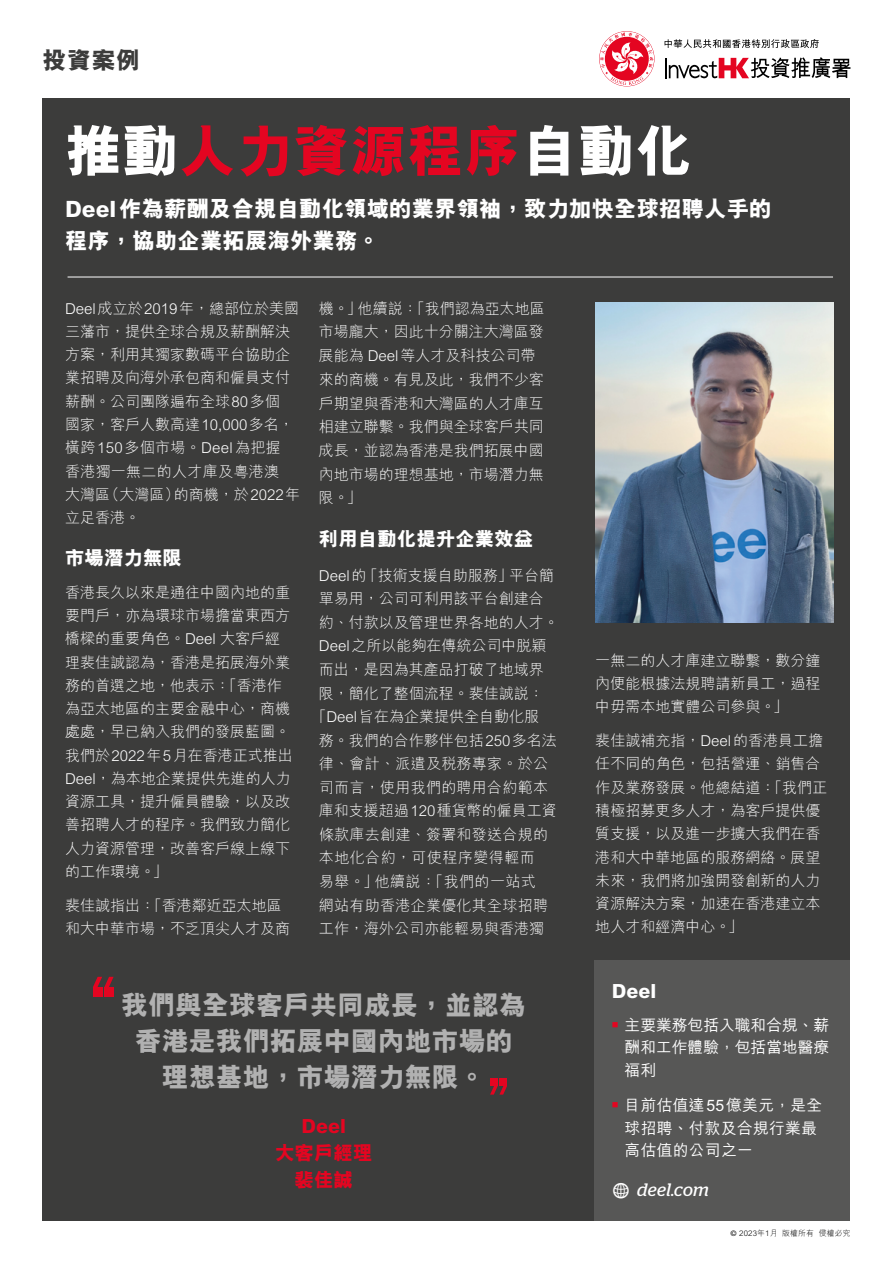
<style>
.page{position:relative;width:893px;height:1263px;background:#fff}
.page>*{position:absolute;margin:0;border:0;box-sizing:border-box;transform-origin:0 0}
.Headline-tc{font:800 57px "M Hei HK";color:#e40521}
.Quote-tc{font:800 27px/36px "M Hei HK";color:#b1b1b1;text-align:center}
.t1{font:800 24px "M Hei HK";color:#3c3c3b}
.Intro-tc{font:800 22.5px/31.5px "M Hei HK";color:#fff}
.Sub-head-tc{font:800 19.5px "M Hei HK";color:#fff}
.Quote_name-tc{font:800 19.5px "M Hei HK";color:#e40521}
.Fast_Facts-Company-t{font:800 19.5px "M Hei HK";color:#fff}
.Fast_Facts-URL{font:italic 18px "Stag";letter-spacing:.025em;color:#fff}
.Fast_Facts-Contents{font:500 15.75px/22.5px "M Hei HK";letter-spacing:.02em;color:#fff;text-align:justify}
.Body_10_15-Chi{font:300 15px/23.2px "M Hei HK";color:#fff}
.Body_10_15-Chi-2{font:300 15px "M Hei HK";letter-spacing:.02em;color:#fff}
.Body_10_15-Chi-3{font:300 15px "M Hei HK";letter-spacing:.03em;color:#fff}
.t2{font:300 7.8px "M Hei HK";letter-spacing:.02em;color:#000}
.s1{color:#fff}
.s2{font-family:"Modern Pictograms";font-style:normal;font-size:24px}
.s3{font-family:"Frutiger LT Std"}
</style>
<div class="page">
<svg style="left:665px;top:39px;width:154px;height:9px"></svg>
<svg style="left:600px;top:32px;width:53px;height:53px"></svg>
<hr style="left:665px;top:58px;width:2px;height:20px;background:#000">
<svg style="left:669px;top:57px;width:181px;height:21px"></svg>
<div style="left:43px;top:98px;width:807px;height:1122px;background:#3c3c3b"></div>
<div style="left:595px;top:960px;width:255px;height:260px;background:#575756"></div>
<div style="left:499px;top:1078px;width:8px;height:8px;background:#e40521"></div>
<div style="left:490px;top:1078px;width:8px;height:8px;background:#e40521"></div>
<svg style="left:490px;top:1086px;width:17px;height:8px"></svg>
<div style="left:93px;top:987px;width:9px;height:10px;background:#e40521"></div>
<div style="left:104px;top:987px;width:10px;height:10px;background:#e40521"></div>
<svg style="left:93px;top:977px;width:21px;height:10px"></svg>
<img style="left:595px;top:303px;width:238px;height:320px">
<hr style="left:68px;top:277px;width:765px;height:1px;background:#fff">
<h3 class="t1" style="left:43px;top:44px;width:99px">投資案例</h3>
<p class="Headline-tc" style="left:65px;top:113px;width:629px"><span class="s1">推動</span>人力資源程序<span class="s1">自動化</span></p>
<p class="Intro-tc" style="left:65px;top:194px;width:708px">Deel作為薪酬及合規自動化領域的業界領袖，致力加快全球招聘人手的程序，協助企業拓展海外業務。</p>
<p class="Body_10_15-Chi" style="left:65px;top:296px;width:237px">Deel成立於2019年，總部位於美國三藩市，提供全球合規及薪酬解決方案，利用其獨家數碼平台協助企業招聘及向海外承包商和僱員支付薪酬。公司團隊遍布全球80多個<br>國家，客戶人數高達10,000多名，橫跨150多個市場。Deel為把握<br>香港獨一無二的人才庫及粵港澳<br>大灣區（大灣區）的商機，於2022年立足香港。</p>
<p class="Sub-head-tc" style="left:65px;top:545px;width:118px">市場潛力無限</p>
<p class="Body_10_15-Chi" style="left:65px;top:580px;width:229px">香港長久以來是通往中國內地的重要門戶，亦為環球市場擔當東西方橋樑的重要角色。Deel 大客戶經理裴佳誠認為，香港是拓展海外業務的首選之地，他表示：「香港作為亞太地區的主要金融中心，商機處處，早已納入我們的發展藍圖。我們於2022年5月在香港正式推出<br>Deel，為本地企業提供先進的人力資源工具，提升僱員體驗，以及改善招聘人才的程序。我們致力簡化人力資源管理，改善客戶線上線下的工作環境。」</p>
<p class="Body_10_15-Chi" style="left:65px;top:893px;width:227px">裴佳誠指出：「香港鄰近亞太地區和大中華市場，不乏頂尖人才及商</p>
<p class="Body_10_15-Chi" style="left:319px;top:296px;width:227px;line-height:23.7px">機。」他續說：「我們認為亞太地區市場龐大，因此十分關注大灣區發展能為 Deel等人才及科技公司帶來的商機。有見及此，我們不少客戶期望與香港和大灣區的人才庫互相建立聯繫。我們與全球客戶共同成長，並認為香港是我們拓展中國內地市場的理想基地，市場潛力無限。」</p>
<p class="Sub-head-tc" style="left:319px;top:526px;width:216px">利用自動化提升企業效益</p>
<p class="Body_10_15-Chi" style="left:319px;top:563px;width:237px">Deel的「技術支援自助服務」平台簡</p>
<p class="Body_10_15-Chi" style="left:319px;top:587px;width:226px">單易用，公司可利用該平台創建合</p>
<p class="Body_10_15-Chi" style="left:319px;top:610px;width:241px">約、付款以及管理世界各地的人才。</p>
<p class="Body_10_15-Chi" style="left:319px;top:634px;width:229px">Deel之所以能夠在傳統公司中脫穎</p>
<p class="Body_10_15-Chi" style="left:319px;top:657px;width:226px">而出，是因為其產品打破了地域界</p>
<p class="Body_10_15-Chi" style="left:319px;top:681px;width:226px">限，簡化了整個流程。裴佳誠說：</p>
<p class="Body_10_15-Chi" style="left:311px;top:704px;width:229px">「Deel旨在為企業提供全自動化服</p>
<p class="Body_10_15-Chi" style="left:319px;top:728px;width:240px">務。我們的合作夥伴包括250多名法</p>
<p class="Body_10_15-Chi-2" style="left:319px;top:753px;width:231px">律、會計、派遣及稅務專家。於公</p>
<p class="Body_10_15-Chi-2" style="left:319px;top:777px;width:231px">司而言，使用我們的聘用合約範本</p>
<p class="Body_10_15-Chi" style="left:319px;top:799px;width:240px">庫和支援超過120種貨幣的僱員工資</p>
<p class="Body_10_15-Chi-2" style="left:319px;top:824px;width:231px">條款庫去創建、簽署和發送合規的</p>
<p class="Body_10_15-Chi-3" style="left:319px;top:847px;width:217px">本地化合約，可使程序變得輕而</p>
<p class="Body_10_15-Chi-3" style="left:319px;top:871px;width:219px">易舉。」他續說：「我們的一站式</p>
<p class="Body_10_15-Chi-2" style="left:319px;top:894px;width:231px">網站有助香港企業優化其全球招聘</p>
<p class="Body_10_15-Chi" style="left:319px;top:916px;width:227px">工作，海外公司亦能輕易與香港獨</p>
<p class="Quote-tc" style="left:121px;top:987px;width:407px">我們與全球客戶共同成長，並認為香港是我們拓展中國內地市場的理想基地，市場潛力無限。</p>
<p class="Quote_name-tc" style="left:301px;top:1113px;width:46px">Deel</p>
<p class="Quote_name-tc" style="left:275px;top:1140px;width:99px">大客戶經理</p>
<p class="Quote_name-tc" style="left:294px;top:1166px;width:60px">裴佳誠</p>
<p class="Body_10_15-Chi" style="left:595px;top:648px;width:226px;text-align:justify">一無二的人才庫建立聯繫，數分鐘內便能根據法規聘請新員工，過程中毋需本地實體公司參與。」</p>
<p class="Body_10_15-Chi" style="left:595px;top:728px;width:233px">裴佳誠補充指，Deel的香港員工擔任不同的角色，包括營運、銷售合作及業務發展。他總結道：「我們正積極招募更多人才，為客戶提供優質支援，以及進一步擴大我們在香港和大中華地區的服務網絡。展望未來，我們將加強開發創新的人力資源解決方案，加速在香港建立本地人才和經濟中心。」</p>
<p class="Fast_Facts-Company-t" style="left:612px;top:978px;width:46px">Deel</p>
<p class="Fast_Facts-Contents" style="left:625px;top:1012px;width:206px;text-indent:-13px"><sup>■</sup> 主要業務包括入職和合規、薪酬和工作體驗，包括當地醫療福利</p>
<p class="Fast_Facts-Contents" style="left:625px;top:1093px;width:199px;text-align:left;text-indent:-13px"><sup>■</sup> 目前估值達55億美元，是全球招聘、付款及合規行業最高估值的公司之一</p>
<p class="Fast_Facts-URL" style="left:612px;top:1179px;width:99px"><span class="s2">w</span> deel.com</p>
<p class="t2" style="left:731px;top:1227px;width:121px"><span class="s3">©</span> 2023年1月 版權所有 侵權必究</p>
</div>
